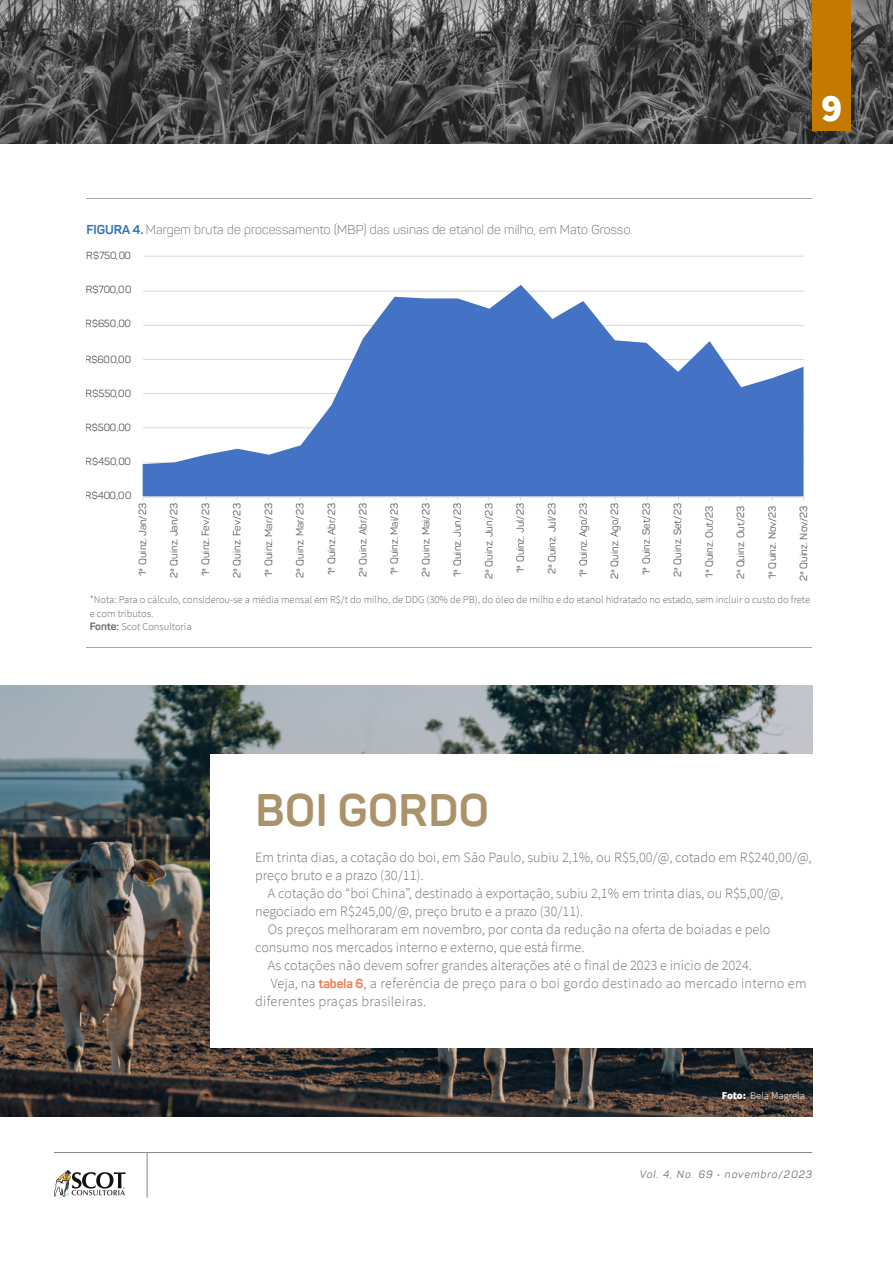
<style>
.page{position:relative;width:893px;height:1263px;background:#fff}
.page>*{position:absolute;margin:0;border:0;box-sizing:border-box;transform-origin:0 0}
.t1{font:700 45px "Panton";letter-spacing:.01em;color:#aa926a}
.t2{font:900 39.45px "Source Sans Pro";color:#fff}
.t3{font:300 14.25px "Source Sans Pro";color:#74766f}
.t4{font:300 14.25px "Source Sans Pro";letter-spacing:.02em;color:#74766f}
.t5{font:300 12.75px "Panton";letter-spacing:.01em;color:#656861}
.t6{font:300 10.5px/13.5px "Source Sans Pro";color:#656861}
.t7{font:italic 10.5px "Panton";letter-spacing:.1em;color:#706f6f}
.t8{font:300 10.5px "Source Sans Pro";color:#fff}
.t9{font:10.2px "Panton";letter-spacing:-.01em;color:#595959}
.t10{font:10.2px "Panton";letter-spacing:.015em;color:#595959}
.s1{font-weight:700;color:#2e74b5}
.s2{font-family:"Panton";font-weight:700}
.s3{font-family:"Panton";font-weight:700;font-size:12.75px;color:#ef7a4d}
.s4{font-weight:900}
</style>
<div class="page">
<img style="left:0;top:0;width:893px;height:143px">
<div style="left:812px;top:0;width:39px;height:130px;background:#c47a00"></div>
<hr style="left:54px;top:1152px;width:758px;height:1px;background:#878787">
<svg style="left:54px;top:1170px;width:72px;height:26px"></svg>
<hr style="left:147px;top:1153px;width:1px;height:45px;background:#878787">
<img style="left:0;top:685px;width:812px;height:431px">
<div style="left:210px;top:754px;width:617px;height:293px;background:#fff"></div>
<hr style="left:87px;top:198px;width:725px;height:1px;background:#a7a8a4">
<hr style="left:87px;top:647px;width:725px;height:1px;background:#a7a8a4">
<hr style="left:143px;top:256px;width:661px;height:1px;background:#d9d9d9">
<svg style="left:143px;top:285px;width:661px;height:211px;fill:#4472c4"></svg>
<hr style="left:143px;top:497px;width:661px;height:1px;background:#d9d9d9">
<h2 class="t2" style="left:821px;top:81px;width:23px">9</h2>
<p class="t5" style="left:87px;top:222px;width:548px"><span class="s1">FIGURA 4.</span> Margem bruta de processamento (MBP) das usinas de etanol de milho, em Mato Grosso.</p>
<p class="t9" style="left:86px;top:249px;width:46px">R$750,00</p>
<p class="t9" style="left:86px;top:283px;width:47px">R$700,00</p>
<p class="t9" style="left:85px;top:318px;width:47px">R$650,00</p>
<p class="t9" style="left:85px;top:353px;width:48px">R$600,00</p>
<p class="t9" style="left:86px;top:387px;width:47px">R$550,00</p>
<p class="t9" style="left:85px;top:421px;width:47px">R$500,00</p>
<p class="t9" style="left:85px;top:455px;width:47px">R$450,00</p>
<p class="t9" style="left:85px;top:489px;width:48px">R$400,00</p>
<p class="t9" style="left:136px;top:576px;width:74px;rotate:-90deg">1ª Quinz. Jan/23</p>
<p class="t9" style="left:168px;top:578px;width:76px;rotate:-90deg">2ª Quinz. Jan/23</p>
<p class="t9" style="left:199px;top:576px;width:74px;rotate:-90deg">1ª Quinz. Fev/23</p>
<p class="t10" style="left:231px;top:578px;width:76px;rotate:-90deg">2ª Quinz. Fev/23</p>
<p class="t9" style="left:262px;top:577px;width:75px;rotate:-90deg">1ª Quinz. Mar/23</p>
<p class="t9" style="left:294px;top:578px;width:76px;rotate:-90deg">2ª Quinz. Mar/23</p>
<p class="t9" style="left:325px;top:575px;width:73px;rotate:-90deg">1ª Quinz. Abr/23</p>
<p class="t9" style="left:357px;top:577px;width:75px;rotate:-90deg">2ª Quinz. Abr/23</p>
<p class="t9" style="left:388px;top:575px;width:73px;rotate:-90deg">1ª Quinz. Mai/23</p>
<p class="t9" style="left:420px;top:577px;width:75px;rotate:-90deg">2ª Quinz. Mai/23</p>
<p class="t9" style="left:451px;top:577px;width:75px;rotate:-90deg">1ª Quinz. Jun/23</p>
<p class="t10" style="left:483px;top:578px;width:77px;rotate:-90deg">2ª Quinz. Jun/23</p>
<p class="t9" style="left:514px;top:573px;width:72px;rotate:-90deg">1ª Quinz. Jul/23</p>
<p class="t9" style="left:545px;top:574px;width:73px;rotate:-90deg">2ª Quinz. Jul/23</p>
<p class="t9" style="left:577px;top:577px;width:75px;rotate:-90deg">1ª Quinz. Ago/23</p>
<p class="t9" style="left:608px;top:578px;width:77px;rotate:-90deg">2ª Quinz. Ago/23</p>
<p class="t9" style="left:640px;top:575px;width:73px;rotate:-90deg">1ª Quinz. Set/23</p>
<p class="t9" style="left:671px;top:577px;width:75px;rotate:-90deg">2ª Quinz. Set/23</p>
<p class="t9" style="left:703px;top:578px;width:73px;rotate:-90deg">1ª Quinz. Out/23</p>
<p class="t9" style="left:734px;top:579px;width:75px;rotate:-90deg">2ª Quinz. Out/23</p>
<p class="t9" style="left:766px;top:579px;width:75px;rotate:-90deg">1ª Quinz. Nov/23</p>
<p class="t9" style="left:797px;top:581px;width:77px;rotate:-90deg">2ª Quinz. Nov/23</p>
<p class="t6" style="left:90px;top:593px;width:722px">*Nota: Para o cálculo, considerou-se a média mensal em R$/t do milho, de DDG (30% de PB), do óleo de milho e do etanol hidratado no estado, sem incluir o custo do frete e com tributos.<br><span class="s2">Fonte:</span> Scot Consultoria</p>
<h1 class="t1" style="left:255px;top:782px;width:235px">BOI GORDO</h1>
<p class="t3" style="left:255px;top:849px;width:558px">Em trinta dias, a cotação do boi, em São Paulo, subiu 2,1%, ou R$5,00/@, cotado em R$240,00/@,</p>
<p class="t3" style="left:255px;top:867px;width:170px">preço bruto e a prazo (30/11).</p>
<p class="t3" style="left:268px;top:885px;width:517px">A cotação do “boi China”, destinado à exportação, subiu 2,1% em trinta dias, ou R$5,00/@,</p>
<p class="t3" style="left:255px;top:903px;width:330px">negociado em R$245,00/@, preço bruto e a prazo (30/11).</p>
<p class="t3" style="left:268px;top:921px;width:504px">Os preços melhoraram em novembro, por conta da redução na oferta de boiadas e pelo</p>
<p class="t3" style="left:255px;top:939px;width:331px">consumo nos mercados interno e externo, que está firme.</p>
<p class="t3" style="left:268px;top:957px;width:486px">As cotações não devem sofrer grandes alterações até o final de 2023 e início de 2024.</p>
<p class="t4" style="left:271px;top:975px;width:537px">Veja, na <span class="s3">tabela 6</span>, a referência de preço para o boi gordo destinado ao mercado interno em</p>
<p class="t4" style="left:255px;top:993px;width:173px">diferentes praças brasileiras.</p>
<p class="t8" style="left:722px;top:1089px;width:85px"><span class="s4">Foto:</span> Bela Magrela</p>
<p class="t7" style="left:640px;top:1168px;width:174px">Vol. 4, No. 69 • novembro/2023</p>
</div>
